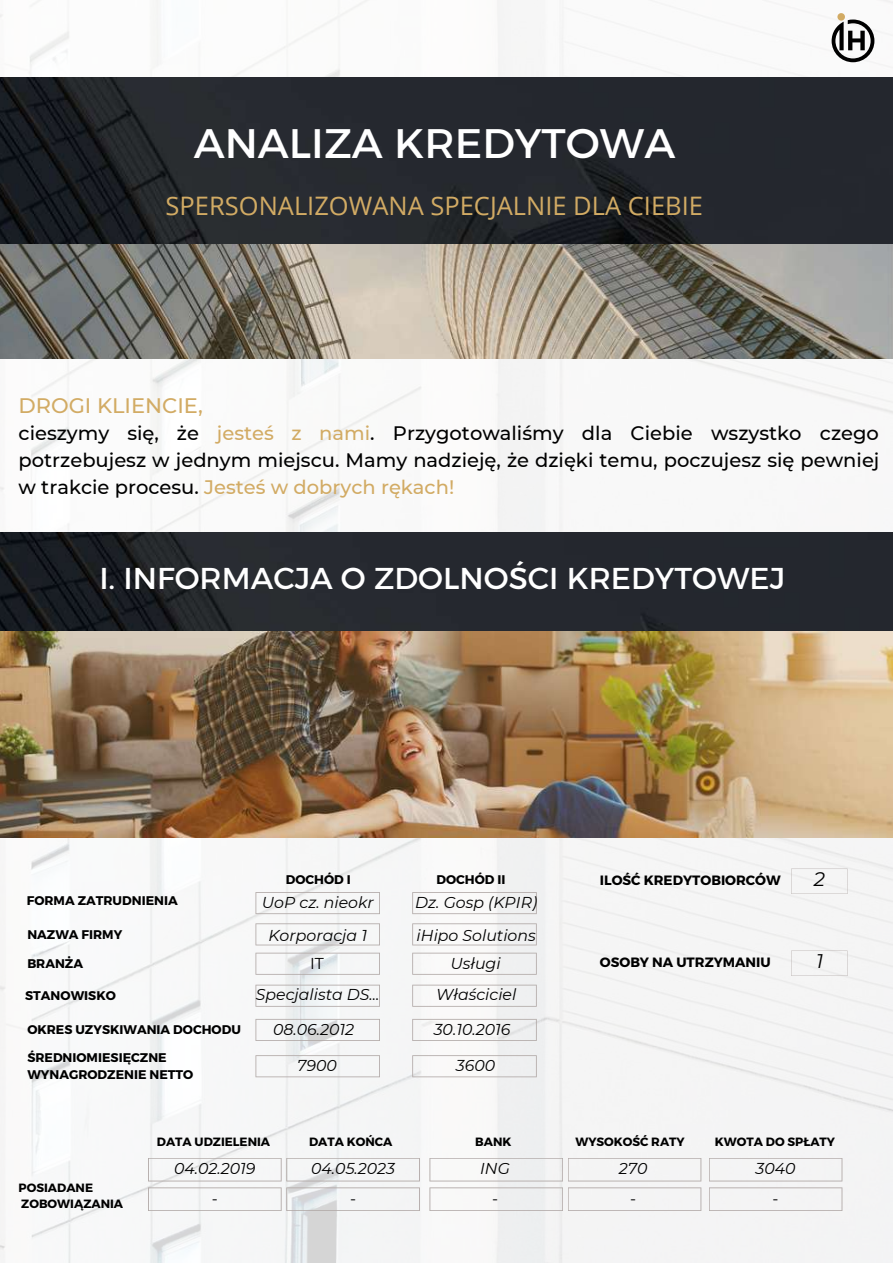
<style>
.page{position:relative;width:893px;height:1264px;background:#fff}
.page>*{position:absolute;margin:0;border:0;box-sizing:border-box;transform-origin:0 0}
.t1{font:42px "Kief Montaser Regular";color:#fff}
.t2{font:30.75px "Kief Montaser Regular";color:#fff}
.t3{font:25.5px "Open Sans";color:#d2ab64}
.t4{font:500 21px "Montserrat";color:#d2ab64}
.t5{font:italic 19.65px "Montserrat";color:#000}
.t6{font:500 19.5px/27px "Montserrat";color:#000;text-align:justify}
.t7{font:italic 15.75px "Montserrat";color:#000}
.t8{font:15.75px "Montserrat";color:#000}
.t9{font:700 13.5px "Montserrat";color:#000}
.t10{font:700 12.6px/16.8px "Montserrat";color:#000}
.t11{font:700 12px/16px "Montserrat";color:#000}
.s1{color:#d2ab64}
</style>
<div class="page">
<img style="left:0;top:0;width:892px;height:1262px">
<img style="left:0;top:77px;width:892px;height:168px">
<img style="left:0;top:245px;width:892px;height:113px">
<img style="left:0;top:532px;width:892px;height:305px">
<svg style="left:255px;top:892px;width:125px;height:22px"></svg>
<svg style="left:412px;top:892px;width:124px;height:22px"></svg>
<svg style="left:255px;top:923px;width:125px;height:22px"></svg>
<svg style="left:412px;top:923px;width:124px;height:22px"></svg>
<svg style="left:255px;top:952px;width:125px;height:22px"></svg>
<svg style="left:412px;top:952px;width:124px;height:22px"></svg>
<svg style="left:255px;top:984px;width:125px;height:22px"></svg>
<svg style="left:412px;top:984px;width:124px;height:22px"></svg>
<svg style="left:255px;top:1018px;width:125px;height:22px"></svg>
<svg style="left:412px;top:1018px;width:124px;height:22px"></svg>
<svg style="left:255px;top:1055px;width:125px;height:22px"></svg>
<svg style="left:412px;top:1055px;width:124px;height:22px"></svg>
<svg style="left:148px;top:1157px;width:272px;height:24px"></svg>
<svg style="left:148px;top:1187px;width:272px;height:23px"></svg>
<svg style="left:429px;top:1157px;width:272px;height:24px"></svg>
<svg style="left:429px;top:1187px;width:272px;height:23px"></svg>
<svg style="left:708px;top:1157px;width:134px;height:24px"></svg>
<svg style="left:708px;top:1187px;width:134px;height:23px"></svg>
<svg style="left:791px;top:868px;width:56px;height:26px"></svg>
<svg style="left:791px;top:950px;width:56px;height:26px"></svg>
<svg style="left:831px;top:13px;width:43px;height:49px"></svg>
<h1 class="t1" style="left:194px;top:117px;width:483px">ANALIZA KREDYTOWA</h1>
<h3 class="t3" style="left:166px;top:187px;width:539px">SPERSONALIZOWANA SPECJALNIE DLA CIEBIE</h3>
<p class="t4" style="left:19px;top:393px;width:186px">DROGI KLIENCIE,</p>
<p class="t6" style="left:19px;top:419px;width:862px">cieszymy się, że <span class="s1">jesteś z nami</span>. Przygotowaliśmy dla Ciebie wszystko czego potrzebujesz w jednym miejscu. Mamy nadzieję, że dzięki temu, poczujesz się pewniej w trakcie procesu. <span class="s1">Jesteś w dobrych rękach!</span></p>
<h2 class="t2" style="left:99px;top:559px;width:687px">I. INFORMACJA O ZDOLNOŚCI KREDYTOWEJ</h2>
<p class="t10" style="left:27px;top:891px;width:152px">FORMA ZATRUDNIENIA</p>
<p class="t10" style="left:27px;top:925px;width:96px">NAZWA FIRMY</p>
<p class="t10" style="left:27px;top:954px;width:57px">BRANŻA</p>
<p class="t10" style="left:25px;top:986px;width:92px">STANOWISKO</p>
<p class="t10" style="left:27px;top:1020px;width:215px">OKRES UZYSKIWANIA DOCHODU</p>
<p class="t10" style="left:27px;top:1048px;width:167px">ŚREDNIOMIESIĘCZNE<br>WYNAGRODZENIE NETTO</p>
<p class="t10" style="left:286px;top:870px;width:66px">DOCHÓD I</p>
<p class="t10" style="left:436px;top:870px;width:70px">DOCHÓD II</p>
<p class="t7" style="left:262px;top:892px;width:113px">UoP cz. nieokr</p>
<p class="t7" style="left:415px;top:892px;width:123px">Dz. Gosp (KPIR)</p>
<p class="t7" style="left:268px;top:925px;width:100px">Korporacja 1</p>
<p class="t7" style="left:416px;top:925px;width:121px">iHipo Solutions</p>
<p class="t8" style="left:310px;top:953px;width:15px">IT</p>
<p class="t7" style="left:450px;top:953px;width:52px">Usługi</p>
<p class="t7" style="left:256px;top:985px;width:125px">Specjalista DS...</p>
<p class="t7" style="left:436px;top:985px;width:82px">Właściciel</p>
<p class="t7" style="left:273px;top:1019px;width:83px">08.06.2012</p>
<p class="t7" style="left:434px;top:1019px;width:78px">30.10.2016</p>
<p class="t7" style="left:297px;top:1055px;width:41px">7900</p>
<p class="t7" style="left:456px;top:1055px;width:41px">3600</p>
<p class="t9" style="left:600px;top:871px;width:182px">ILOŚĆ KREDYTOBIORCÓW</p>
<p class="t9" style="left:600px;top:953px;width:172px">OSOBY NA UTRZYMANIU</p>
<p class="t5" style="left:813px;top:867px;width:13px">2</p>
<p class="t5" style="left:816px;top:948px;width:9px">1</p>
<p class="t11" style="left:19px;top:1179px;width:106px">POSIADANE<br>ZOBOWIĄZANIA</p>
<p class="t11" style="left:157px;top:1133px;width:115px">DATA UDZIELENIA</p>
<p class="t11" style="left:309px;top:1133px;width:85px">DATA KOŃCA</p>
<p class="t11" style="left:475px;top:1133px;width:38px">BANK</p>
<p class="t11" style="left:575px;top:1133px;width:111px">WYSOKOŚĆ RATY</p>
<p class="t11" style="left:714px;top:1133px;width:122px">KWOTA DO SPŁATY</p>
<p class="t7" style="left:174px;top:1159px;width:83px">04.02.2019</p>
<p class="t8" style="left:212px;top:1188px;width:8px">-</p>
<p class="t7" style="left:311px;top:1159px;width:85px">04.05.2023</p>
<p class="t8" style="left:350px;top:1188px;width:8px">-</p>
<p class="t7" style="left:480px;top:1159px;width:31px">ING</p>
<p class="t8" style="left:492px;top:1188px;width:8px">-</p>
<p class="t7" style="left:619px;top:1159px;width:30px">270</p>
<p class="t8" style="left:630px;top:1188px;width:8px">-</p>
<p class="t7" style="left:755px;top:1159px;width:42px">3040</p>
<p class="t8" style="left:772px;top:1188px;width:8px">-</p>
</div>
